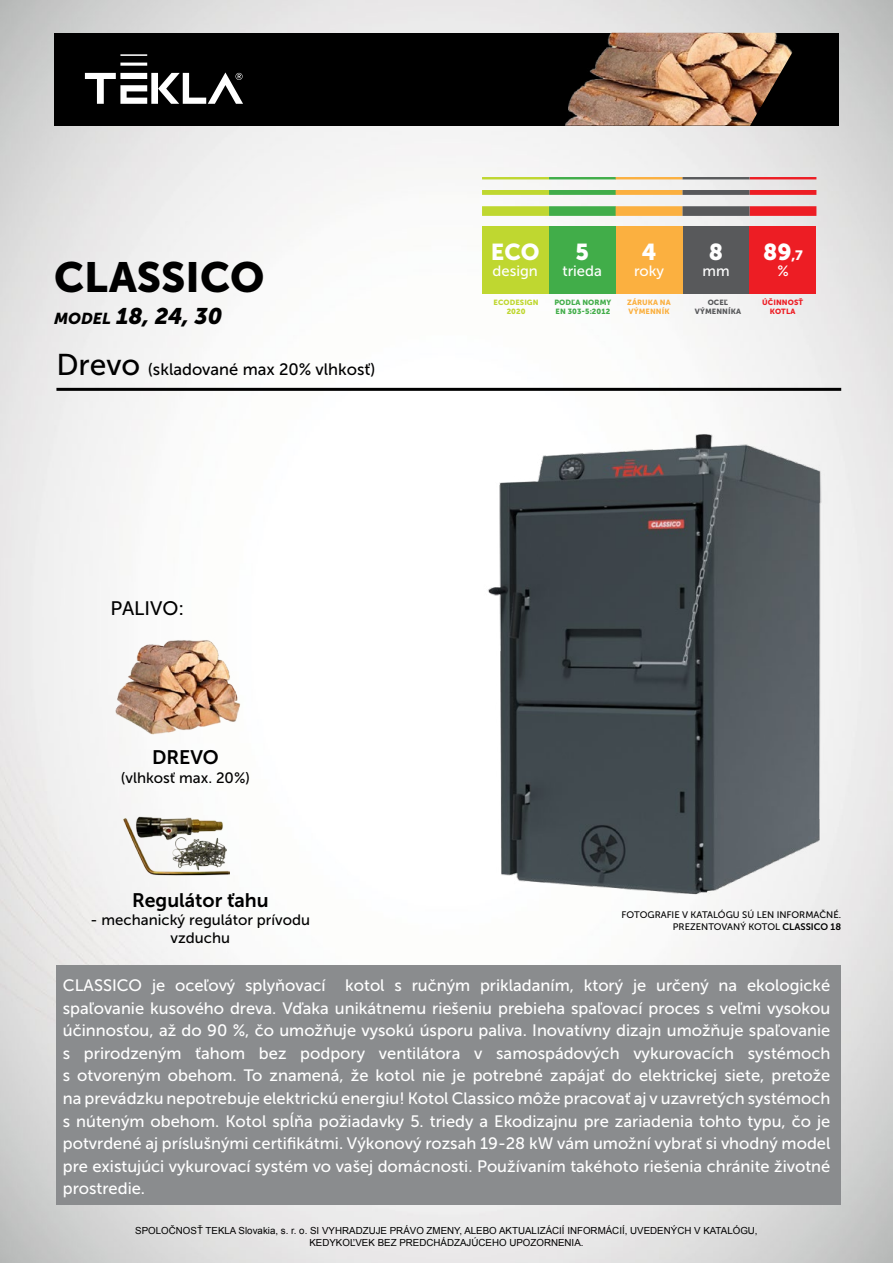
<style>
.page{position:relative;width:893px;height:1263px;background:#fff}
.page>*{position:absolute;margin:0;border:0;box-sizing:border-box;transform-origin:0 0}
.t1{font:42px "Museo Sans 900";color:#000}
.t2{font:22.95px "Museo Sans 900";color:#fff}
.t3{font:italic 22.5px "Museo Sans 900";color:#000}
.t4{font:19.5px "Museo Sans 700";color:#000}
.t5{font:19.5px "Museo Sans 500";color:#000}
.t6{font:16.5px/22.5px "Museo Sans 500";color:#fff;text-align:justify}
.t7{font:16.5px "Museo Sans 500";color:#000}
.t8{font:15px/18px "Museo Sans 500";color:#000;text-align:center}
.t9{font:14.85px "Museo Sans 500";color:#fff}
.t10{font:9.75px/12px "Arial";color:#000;text-align:center}
.t11{font:9.45px/12px "Museo Sans 500";color:#000;text-align:right}
.t12{font:7.5px/9px "Museo Sans 900";letter-spacing:.01em;color:#41ad49}
.t13{font:7.5px/9px "Museo Sans 900";letter-spacing:.01em;color:#fbb040}
.t14{font:7.5px/9px "Museo Sans 900";letter-spacing:.01em;color:#58595b;text-align:center}
.t15{font:7.5px/9px "Museo Sans 900";letter-spacing:.01em;color:#ed1d24;text-align:center}
.t16{font:7.5px/9px "Museo Sans 900";letter-spacing:.01em;color:#bfd730;text-align:center}
.s1{font-size:15.75px}
.s2{font-size:30px}
.s3{font-size:13.5px}
.s4{font-family:"Museo Sans 700"}
</style>
<div class="page">
<img style="left:0;top:0;width:893px;height:1263px">
<div style="left:54px;top:33px;width:785px;height:93px;background:#000"></div>
<svg style="left:85px;top:54px;width:158px;height:50px"></svg>
<img style="left:565px;top:33px;width:228px;height:93px">
<img style="left:483px;top:429px;width:342px;height:468px">
<img style="left:124px;top:813px;width:106px;height:68px">
<div style="left:56px;top:965px;width:785px;height:240px;background:#8a8c8e"></div>
<hr style="left:56px;top:388px;width:785px;height:3px;background:#000">
<div style="left:549px;top:226px;width:67px;height:67px;background:#41ad49"></div>
<div style="left:616px;top:226px;width:67px;height:67px;background:#fbb040"></div>
<div style="left:683px;top:226px;width:66px;height:67px;background:#58595b"></div>
<div style="left:749px;top:226px;width:67px;height:67px;background:#ed1d24"></div>
<svg style="left:482px;top:177px;width:334px;height:39px"></svg>
<div style="left:482px;top:226px;width:67px;height:67px;background:#bfd730"></div>
<img style="left:115px;top:637px;width:127px;height:97px">
<h1 class="t1" style="left:54px;top:253px;width:212px">CLASSICO</h1>
<h3 class="t3" style="left:54px;top:303px;width:170px"><span class="s1">MODEL</span> 18, 24, 30</h3>
<p class="t7" style="left:56px;top:360px;width:320px"><span class="s2">Drevo</span> (skladované max 20% vlhkosť)</p>
<p class="t5" style="left:111px;top:598px;width:75px">PALIVO:</p>
<p class="t4" style="left:152px;top:746px;width:68px">DREVO</p>
<p class="t8" style="left:121px;top:769px;width:130px">(vlhkosť max. 20%)</p>
<p class="t4" style="left:132px;top:889px;width:138px">Regulátor ťahu</p>
<p class="t8" style="left:91px;top:911px;width:221px">- mechanický regulátor prívodu vzduchu</p>
<h2 class="t2" style="left:491px;top:239px;width:50px">ECO</h2>
<p class="t9" style="left:493px;top:263px;width:47px">design</p>
<p class="t16" style="left:494px;top:298px;width:47px">ECODESIGN<br>2020</p>
<h2 class="t2" style="left:575px;top:239px;width:15px">5</h2>
<p class="t9" style="left:562px;top:263px;width:41px">trieda</p>
<h2 class="t2" style="left:642px;top:239px;width:16px">4</h2>
<p class="t9" style="left:634px;top:263px;width:32px">roky</p>
<h2 class="t2" style="left:709px;top:239px;width:16px">8</h2>
<p class="t9" style="left:702px;top:263px;width:29px">mm</p>
<h2 class="t2" style="left:763px;top:239px;width:41px">89<span class="s3">,7</span></h2>
<p class="t9" style="left:777px;top:263px;width:13px">%</p>
<p class="t12" style="left:554px;top:298px;width:58px">PODĽA NORMY<br>EN 303-5:2012</p>
<p class="t13" style="left:627px;top:298px;width:45px">ZÁRUKA NA<br>VÝMENNÍK</p>
<p class="t14" style="left:695px;top:298px;width:48px">OCEĽ<br>VÝMENNÍKA</p>
<p class="t15" style="left:762px;top:298px;width:42px">ÚČINNOSŤ<br>KOTLA</p>
<p class="t11" style="left:622px;top:908px;width:221px">FOTOGRAFIE V KATALÓGU SÚ LEN INFORMAČNÉ.<br>PREZENTOVANÝ KOTOL <span class="s4">CLASSICO 18</span></p>
<p class="t6" style="left:63px;top:974px;width:769px">CLASSICO je oceľový splyňovací kotol s ručným prikladaním, ktorý je určený na ekologické spaľovanie kusového dreva. Vďaka unikátnemu riešeniu prebieha spaľovací proces s veľmi vysokou účinnosťou, až do 90 %, čo umožňuje vysokú úsporu paliva. Inovatívny dizajn umožňuje spaľovanie s prirodzeným ťahom bez podpory ventilátora v samospádových vykurovacích systémoch s otvoreným obehom. To znamená, že kotol nie je potrebné zapájať do elektrickej siete, pretože na prevádzku nepotrebuje elektrickú energiu! Kotol Classico môže pracovať aj v uzavretých systémoch s núteným obehom. Kotol spĺňa požiadavky 5. triedy a Ekodizajnu pre zariadenia tohto typu, čo je potvrdené aj príslušnými certifikátmi. Výkonový rozsah 19-28 kW vám umožní vybrať si vhodný model pre existujúci vykurovací systém vo vašej domácnosti. Používaním takéhoto riešenia chránite životné prostredie.</p>
<p class="t10" style="left:135px;top:1225px;width:624px">SPOLOČNOSŤ TEKLA Slovakia, s. r. o. SI VYHRADZUJE PRÁVO ZMENY, ALEBO AKTUALIZÁCIÍ INFORMÁCIÍ, UVEDENÝCH V KATALÓGU,<br>KEDYKOĽVEK BEZ PREDCHÁDZAJÚCEHO UPOZORNENIA.</p>
</div>
